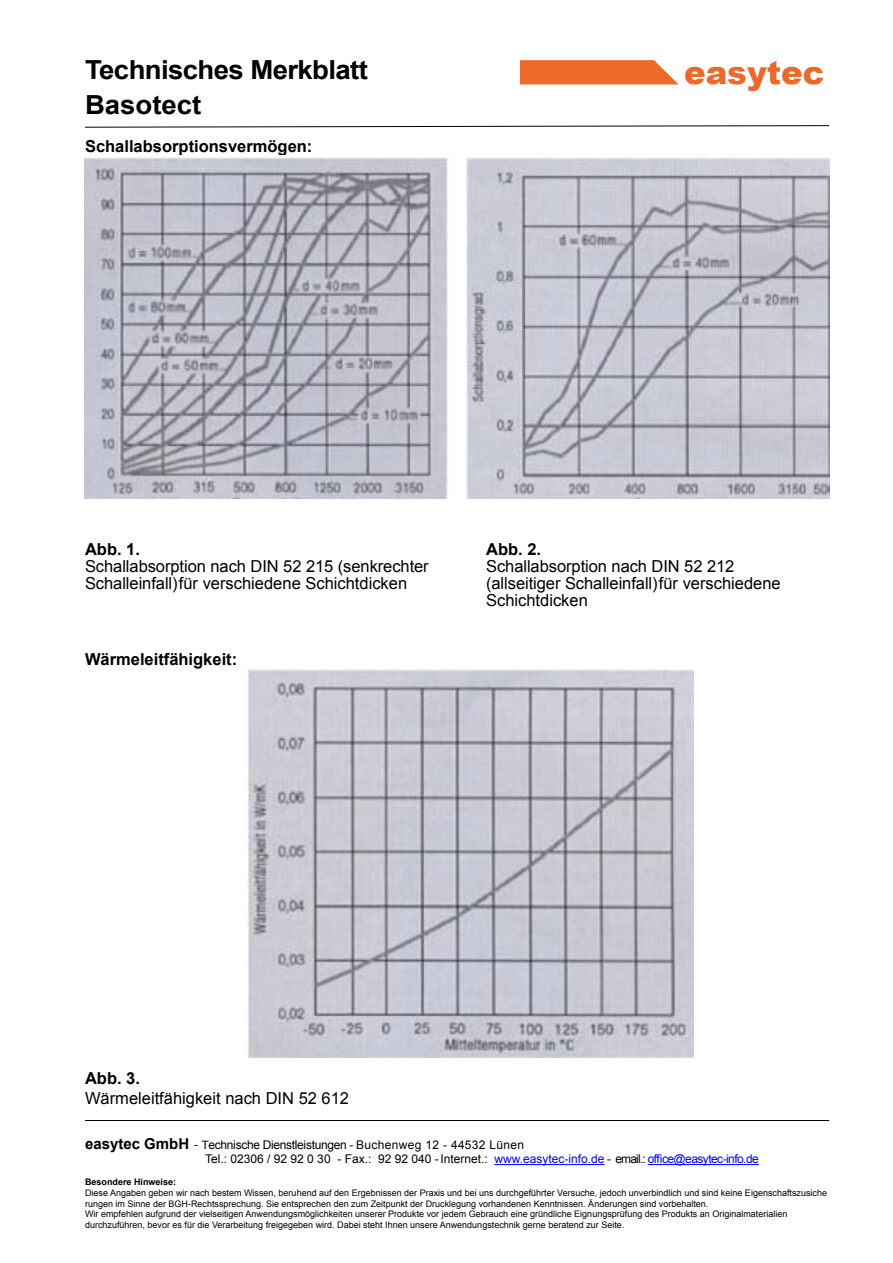
<style>
.page{position:relative;width:893px;height:1263px;background:#fff}
.page>*{position:absolute;margin:0;border:0;box-sizing:border-box;transform-origin:0 0}
.t1{font:900 32.4px "Arial";color:#eb6a29}
.t2{font:700 26.25px/35.5px "Arial";letter-spacing:-.02em;color:#000;scale:1.05 1}
.t3{font:16.5px/16.8px "Arial";letter-spacing:-.005em;color:#000}
.t4{font:700 16.5px "Arial";color:#000}
.t5{font:12px/14.4px "Arial";color:#000}
.t6{font:9px/10.8px "Arial";color:#000}
.t7{font:700 9px "Arial";color:#000}
.s1{font-weight:700;font-size:15px}
.s2{font-family:"Verdana";font-size:11.25px}
.s3{color:#00f}
</style>
<div class="page">
<hr style="left:494px;top:1164px;width:110px;height:1px;background:#00f">
<hr style="left:648px;top:1164px;width:111px;height:1px;background:#00f">
<img style="left:85px;top:157px;width:744px;height:342px">
<img style="left:247px;top:669px;width:446px;height:388px">
<svg style="left:520px;top:60px;width:159px;height:25px;background:#ed793f"></svg>
<svg style="left:85px;top:125px;width:745px;height:3px"></svg>
<hr style="left:85px;top:1120px;width:744px;height:1px;background:#000">
<h2 class="t2" style="left:85px;top:53px;width:271px">Technisches Merkblatt<br>Basotect</h2>
<h3 class="t4" style="left:85px;top:135px;width:229px">Schallabsorptionsvermögen:</h3>
<h1 class="t1" style="left:684px;top:49px;width:142px">easytec</h1>
<h3 class="t4" style="left:85px;top:538px;width:57px">Abb. 1.</h3>
<h3 class="t3" style="left:85px;top:558px;width:345px">Schallabsorption nach DIN 52 215 (senkrechter<br>Schalleinfall)für verschiedene Schichtdicken</h3>
<h3 class="t4" style="left:85px;top:649px;width:154px">Wärmeleitfähigkeit:</h3>
<h3 class="t4" style="left:486px;top:538px;width:57px">Abb. 2.</h3>
<h3 class="t3" style="left:486px;top:558px;width:296px">Schallabsorption nach DIN 52 212 (allseitiger Schalleinfall)für verschiedene<br>Schichtdicken</h3>
<h3 class="t4" style="left:85px;top:1067px;width:57px">Abb. 3.</h3>
<h3 class="t3" style="left:85px;top:1090px;width:266px">Wärmeleitfähigkeit nach DIN 52 612</h3>
<h3 class="t5" style="left:205px;top:1137px;width:555px;text-indent:-120px"><span class="s1">easytec GmbH</span> <span class="s2">- T</span>echnische Dienstleistungen ‑ Buchenweg 12 - 44532 Lünen<br>Tel.: 02306 / 92 92 0 30 - Fax.: 92 92 040 - Internet.: <span class="s3">www.easytec-info.de</span> - email.: <span class="s3">office@easytec-info.de</span></h3>
<p class="t7" style="left:85px;top:1176px;width:93px">Besondere Hinweise:</p>
<p class="t6" style="left:85px;top:1187px;width:743px">Diese Angaben geben wir nach bestem Wissen, beruhend auf den Ergebnissen der Praxis und bei uns durchgeführter Versuche, jedoch unverbindlich und sind keine Eigenschaftszusiche rungen im Sinne der BGH-Rechtssprechung. Sie entsprechen den zum Zeitpunkt der Drucklegung vorhandenen Kenntnissen. Änderungen sind vorbehalten.<br>Wir empfehlen aufgrund der vielseitigen Anwendungsmöglichkeiten unserer Produkte vor jedem Gebrauch eine gründliche Eignungsprüfung des Produkts an Originalmaterialien durchzuführen, bevor es für die Verarbeitung freigegeben wird. Dabei steht Ihnen unsere Anwendungstechnik gerne beratend zur Seite.</p>
</div>
